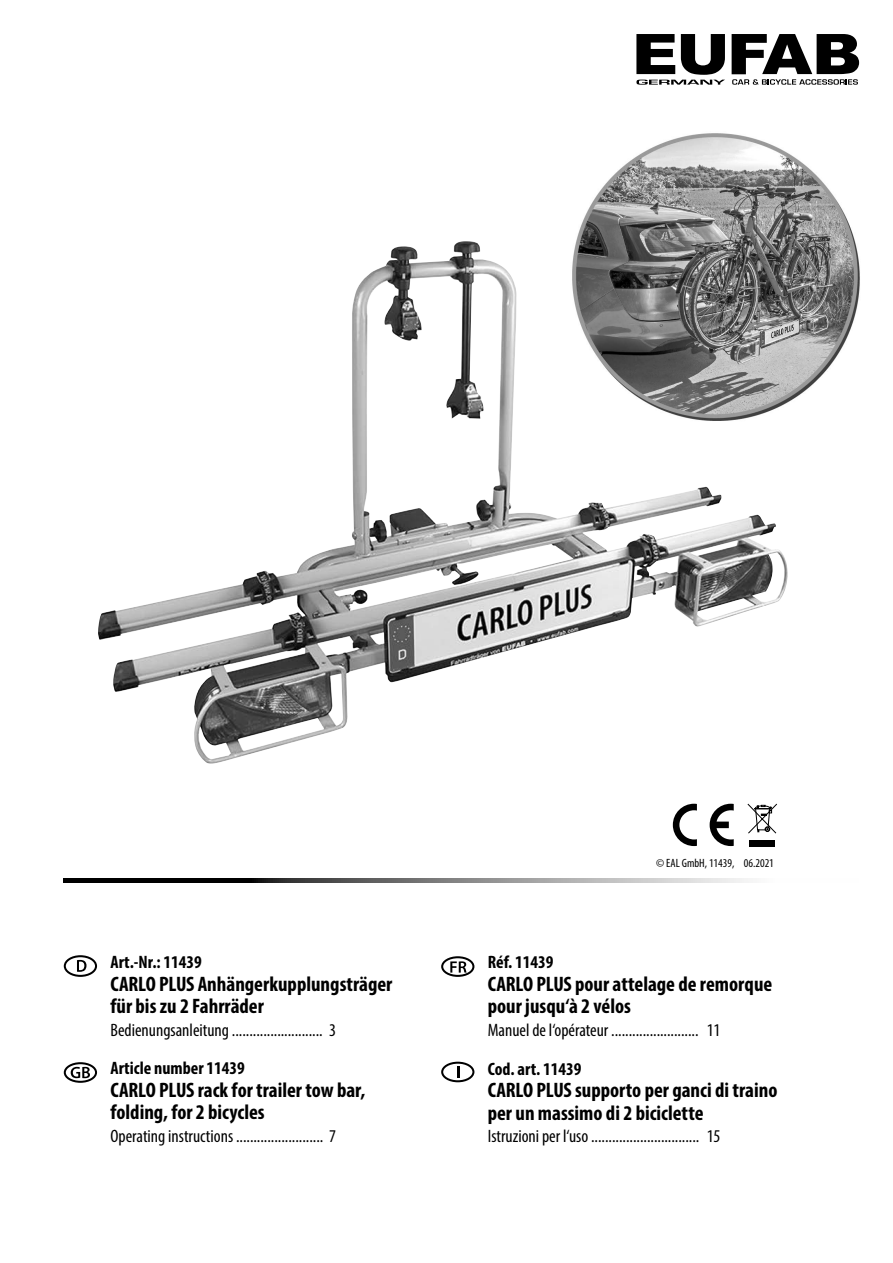
<style>
.page{position:relative;width:893px;height:1263px;background:#fff}
.page>*{position:absolute;margin:0;border:0;box-sizing:border-box;transform-origin:0 0}
.t1{font:700 condensed 21px/22.5px "Myriad Pro";color:#000}
.t2{font:condensed 18px "Myriad Pro";color:#000}
.t3{font:700 condensed 18px "Myriad Pro";color:#000}
.t4{font:condensed 12px "Myriad Pro";color:#000}
</style>
<div class="page">
<img style="left:98px;top:241px;width:690px;height:523px">
<svg style="left:636px;top:34px;width:89px;height:51px"></svg>
<svg style="left:732px;top:34px;width:127px;height:51px"></svg>
<img style="left:570px;top:133px;width:290px;height:290px">
<div style="left:64px;top:955px;width:33px;height:22px;border:2px solid #000;border-radius:50%"></div>
<svg style="left:77px;top:960px;width:9px;height:12px"></svg>
<div style="left:64px;top:1062px;width:33px;height:21px;border:2px solid #000;border-radius:50%"></div>
<svg style="left:71px;top:1067px;width:19px;height:11px"></svg>
<div style="left:441px;top:956px;width:33px;height:21px;border:2px solid #000;border-radius:50%"></div>
<svg style="left:450px;top:961px;width:17px;height:11px"></svg>
<div style="left:441px;top:1062px;width:33px;height:20px;border:2px solid #000;border-radius:50%"></div>
<svg style="left:457px;top:1067px;width:3px;height:11px"></svg>
<svg style="left:64px;top:878px;width:685px;height:4px;background:#696969"></svg>
<svg style="left:673px;top:804px;width:24px;height:42px"></svg>
<svg style="left:710px;top:804px;width:24px;height:42px"></svg>
<svg style="left:747px;top:803px;width:30px;height:31px"></svg>
<div style="left:749px;top:840px;width:26px;height:6px;background:#000"></div>
<p class="t3" style="left:110px;top:951px;width:93px">Art.-Nr.: 11439</p>
<p class="t1" style="left:110px;top:972px;width:283px">CARLO PLUS Anhängerkupplungsträger für bis zu 2 Fahrräder</p>
<p class="t2" style="left:110px;top:1019px;width:227px">Bedienungsanleitung .......................... 3</p>
<p class="t3" style="left:110px;top:1057px;width:136px">Article number 11439</p>
<p class="t1" style="left:110px;top:1078px;width:256px">CARLO PLUS rack for trailer tow bar, folding, for 2 bicycles</p>
<p class="t2" style="left:110px;top:1125px;width:227px">Operating instructions ......................... 7</p>
<p class="t4" style="left:656px;top:856px;width:119px">© EAL GmbH, 11439, 06.2021</p>
<p class="t3" style="left:488px;top:951px;width:67px">Réf. 11439</p>
<p class="t1" style="left:488px;top:972px;width:286px">CARLO PLUS pour attelage de remorque pour jusqu‘à 2 vélos</p>
<p class="t2" style="left:488px;top:1019px;width:234px">Manuel de l‘opérateur ......................... 11</p>
<p class="t3" style="left:488px;top:1057px;width:95px">Cod. art. 11439</p>
<p class="t1" style="left:488px;top:1078px;width:291px">CARLO PLUS supporto per ganci di traino per un massimo di 2 biciclette</p>
<p class="t2" style="left:488px;top:1125px;width:234px">Istruzioni per l‘uso ............................... 15</p>
</div>
